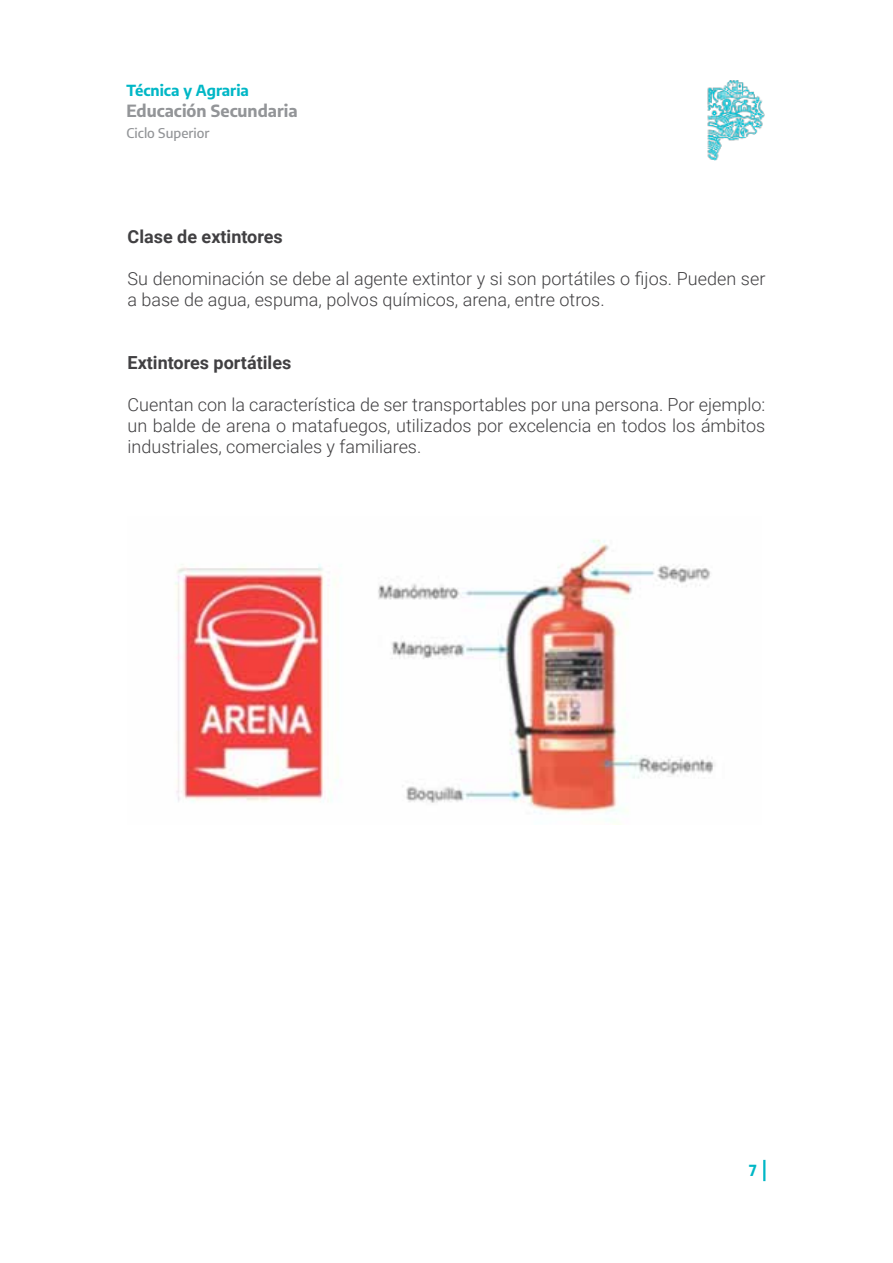
<style>
.page{position:relative;width:893px;height:1263px;background:#fff}
.page>*{position:absolute;margin:0;border:0;box-sizing:border-box;transform-origin:0 0}
.t1{font:300 18px/21px "Roboto";color:#414042}
.t2{font:700 18px "Roboto";color:#414042}
.t3{font:700 16.5px "Encode Sans";color:#939598}
.t4{font:700 15px "Encode Sans";color:#00b7c6}
.t5{font:500 13.5px "Encode Sans";color:#939598}
</style>
<div class="page">
<img style="left:707px;top:81px;width:58px;height:79px">
<hr style="left:763px;top:1160px;width:2px;height:21px;background:#00b7c6">
<img style="left:175px;top:540px;width:540px;height:285px">
<p class="t4" style="left:126px;top:79px;width:124px">Técnica y Agraria</p>
<p class="t3" style="left:126px;top:98px;width:173px">Educación Secundaria</p>
<p class="t5" style="left:126px;top:123px;width:85px">Ciclo Superior</p>
<p class="t2" style="left:128px;top:224px;width:157px">Clase de extintores</p>
<p class="t1" style="left:128px;top:267px;width:639px">Su denominación se debe al agente extintor y si son portátiles o fijos. Pueden ser a base de agua, espuma, polvos químicos, arena, entre otros.</p>
<p class="t2" style="left:128px;top:350px;width:165px">Extintores portátiles</p>
<p class="t1" style="left:128px;top:393px;width:639px;text-align:justify">Cuentan con la característica de ser transportables por una persona. Por ejemplo: un balde de arena o matafuegos, utilizados por excelencia en todos los ámbitos industriales, comerciales y familiares.</p>
<p class="t4" style="left:749px;top:1159px;width:9px">7</p>
</div>
